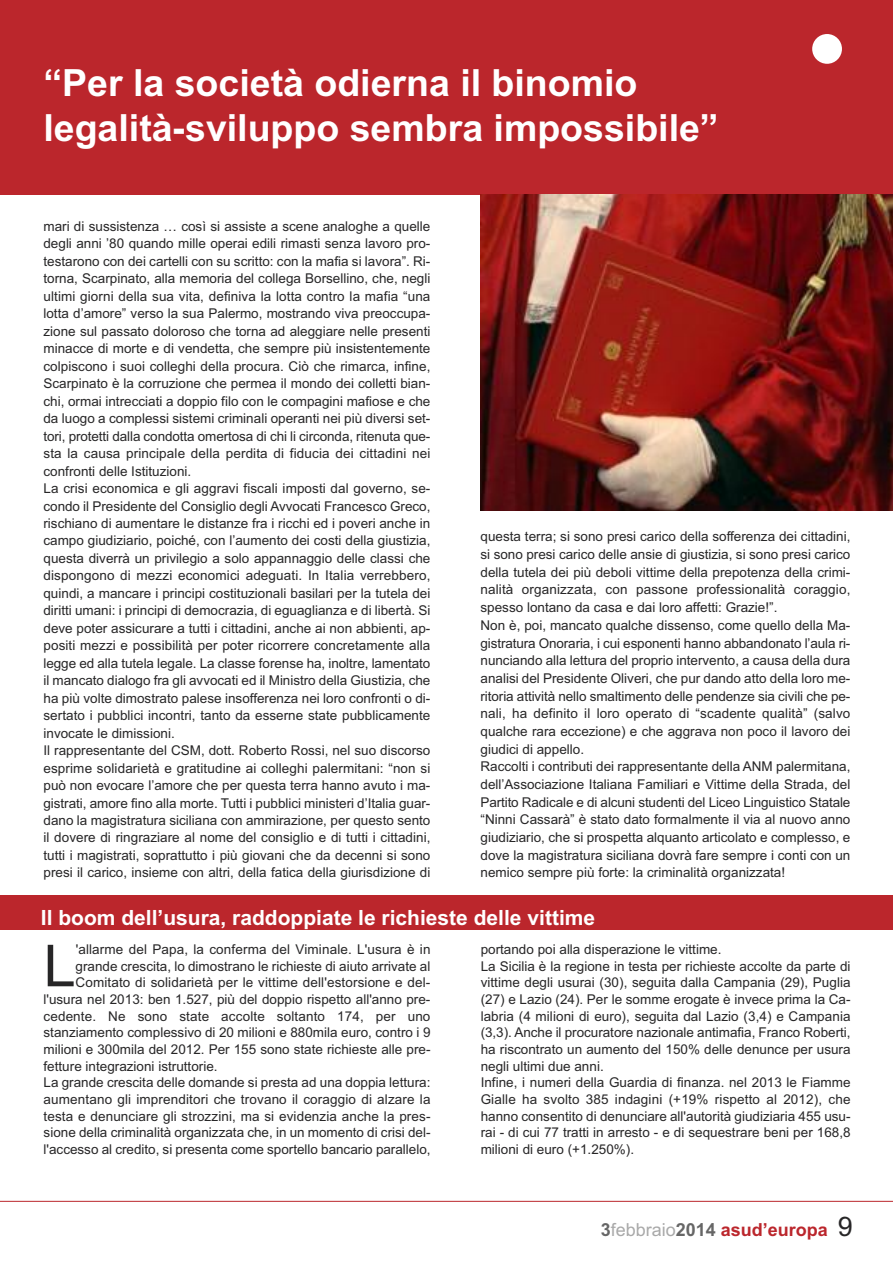
<style>
.page{position:relative;width:893px;height:1263px;background:#fff}
.page>*{position:absolute;margin:0;border:0;box-sizing:border-box;transform-origin:0 0}
.t1{font:57.9px "Arial";color:#272627}
.t2{font:700 37.5px/45px "Arial";color:#fff}
.t3{font:700 21px "Arial";color:#fff}
.t4{font:700 18px "Arial";color:#bb262c}
.t5{font:13.5px/17.4px "Arial";color:#272627}
.s1{color:#666}
.s2{font-weight:400;color:#a9a9a9}
.s3{font-weight:400;font-size:27px;color:#272627}
</style>
<div class="page">
<div style="left:0;top:0;width:893px;height:194px;background:#bb262c"></div>
<hr style="left:0;top:1201px;width:893px;height:1px;background:#bb262c">
<div style="left:812px;top:34px;width:30px;height:30px;background:#fff;border-radius:50%"></div>
<img style="left:480px;top:194px;width:413px;height:316px">
<div style="left:0;top:895px;width:893px;height:34px;background:#bb262c"></div>
<h2 class="t2" style="left:43px;top:60px;width:677px">“Per la società odierna il binomio legalità-sviluppo sembra impossibile”</h2>
<p class="t5" style="left:43px;top:218px;width:388px">mari di sussistenza … così si assiste a scene analoghe a quelle degli anni ’80 quando mille operai edili rimasti senza lavoro pro&shy;testarono con dei cartelli con su scritto: con la mafia si lavora”. Ri&shy;torna, Scarpinato, alla memoria del collega Borsellino, che, negli ultimi giorni della sua vita, definiva la lotta contro la mafia “una lotta d’amore” verso la sua Palermo, mostrando viva preoccupa&shy;zione sul passato doloroso che torna ad aleggiare nelle presenti minacce di morte e di vendetta, che sempre più insistentemente colpiscono i suoi colleghi della procura. Ciò che rimarca, infine, Scarpinato è la corruzione che permea il mondo dei colletti bian&shy;chi, ormai intrecciati a doppio filo con le compagini mafiose e che da luogo a complessi sistemi criminali operanti nei più diversi set&shy;tori, protetti dalla condotta omertosa di chi li circonda, ritenuta que&shy;sta la causa principale della perdita di fiducia dei cittadini nei confronti delle Istituzioni.<br>La crisi economica e gli aggravi fiscali imposti dal governo, se&shy;condo il Presidente del Consiglio degli Avvocati Francesco Greco, rischiano di aumentare le distanze fra i ricchi ed i poveri anche in campo giudiziario, poiché, con l’aumento dei costi della giustizia, questa diverrà un privilegio a solo appannaggio delle classi che dispongono di mezzi economici adeguati. In Italia verrebbero, quindi, a mancare i principi costituzionali basilari per la tutela dei diritti umani: i principi di democrazia, di eguaglianza e di libertà. Si deve poter assicurare a tutti i cittadini, anche ai non abbienti, ap&shy;positi mezzi e possibilità per poter ricorrere concretamente alla legge ed alla tutela legale. La classe forense ha, inoltre, lamentato il mancato dialogo fra gli avvocati ed il Ministro della Giustizia, che ha più volte dimostrato palese insofferenza nei loro confronti o di&shy;sertato i pubblici incontri, tanto da esserne state pubblicamente invocate le dimissioni.<br>Il rappresentante del CSM, dott. Roberto Rossi, nel suo discorso esprime solidarietà e gratitudine ai colleghi palermitani: “non si può non evocare l’amore che per questa terra hanno avuto i ma&shy;gistrati, amore fino alla morte. Tutti i pubblici ministeri d’Italia guar&shy;dano la magistratura siciliana con ammirazione, per questo sento il dovere di ringraziare al nome del consiglio e di tutti i cittadini, tutti i magistrati, soprattutto i più giovani che da decenni si sono presi il carico, insieme con altri, della fatica della giurisdizione di</p>
<p class="t5" style="left:480px;top:528px;width:371px">questa terra; si sono presi carico della sofferenza dei cittadini, si sono presi carico delle ansie di giustizia, si sono presi carico della tutela dei più deboli vittime della prepotenza della crimi&shy;nalità organizzata, con passone professionalità coraggio, spesso lontano da casa e dai loro affetti: Grazie!”.<br>Non è, poi, mancato qualche dissenso, come quello della Ma&shy;gistratura Onoraria, i cui esponenti hanno abbandonato l’aula ri&shy;nunciando alla lettura del proprio intervento, a causa della dura analisi del Presidente Oliveri, che pur dando atto della loro me&shy;ritoria attività nello smaltimento delle pendenze sia civili che pe&shy;nali, ha definito il loro operato di “scadente qualità” (salvo qualche rara eccezione) e che aggrava non poco il lavoro dei giudici di appello.<br>Raccolti i contributi dei rappresentante della ANM palermitana, dell’Associazione Italiana Familiari e Vittime della Strada, del Partito Radicale e di alcuni studenti del Liceo Linguistico Statale “Ninni Cassarà” è stato dato formalmente il via al nuovo anno giudiziario, che si prospetta alquanto articolato e complesso, e dove la magistratura siciliana dovrà fare sempre i conti con un nemico sempre più forte: la criminalità organizzata!</p>
<h3 class="t3" style="left:41px;top:905px;width:556px">Il boom dell’usura, raddoppiate le richieste delle vittime</h3>
<h1 class="t1" style="left:43px;top:932px;width:34px">L</h1>
<p class="t5" style="left:76px;top:940px;width:356px">'allarme del Papa, la conferma del Viminale. L'usura è in</p>
<p class="t5" style="left:481px;top:941px;width:371px;line-height:16.6px">portando poi alla disperazione le vittime.<br>La Sicilia è la regione in testa per richieste accolte da parte di vittime degli usurai (30), seguita dalla Campania (29), Puglia (27) e Lazio (24). Per le somme erogate è invece prima la Ca&shy;labria (4 milioni di euro), seguita dal Lazio (3,4) e Campania (3,3). Anche il procuratore nazionale antimafia, Franco Roberti, ha riscontrato un aumento del 150% delle denunce per usura negli ultimi due anni.<br>Infine, i numeri della Guardia di finanza. nel 2013 le Fiamme Gialle ha svolto 385 indagini (+19% rispetto al 2012), che hanno consentito di denunciare all'autorità giudiziaria 455 usu&shy;rai - di cui 77 tratti in arresto - e di sequestrare beni per 168,8 milioni di euro (+1.250%).</p>
<p class="t5" style="left:76px;top:957px;width:356px">grande crescita, lo dimostrano le richieste di aiuto arrivate al</p>
<p class="t5" style="left:76px;top:974px;width:356px">Comitato di solidarietà per le vittime dell'estorsione e del-</p>
<p class="t5" style="left:43px;top:990px;width:388px">l'usura nel 2013: ben 1.527, più del doppio rispetto all'anno pre-</p>
<p class="t5" style="left:44px;top:1007px;width:388px">cedente. Ne sono state accolte soltanto 174, per uno</p>
<p class="t5" style="left:44px;top:1024px;width:388px">stanziamento complessivo di 20 milioni e 880mila euro, contro i 9</p>
<p class="t5" style="left:44px;top:1040px;width:388px">milioni e 300mila del 2012. Per 155 sono state richieste alle pre-</p>
<p class="t5" style="left:44px;top:1057px;width:176px">fetture integrazioni istruttorie.</p>
<p class="t5" style="left:44px;top:1074px;width:388px">La grande crescita delle domande si presta ad una doppia lettura:</p>
<p class="t5" style="left:44px;top:1090px;width:388px">aumentano gli imprenditori che trovano il coraggio di alzare la</p>
<p class="t5" style="left:44px;top:1107px;width:388px">testa e denunciare gli strozzini, ma si evidenzia anche la pres-</p>
<p class="t5" style="left:44px;top:1124px;width:388px">sione della criminalità organizzata che, in un momento di crisi del-</p>
<p class="t5" style="left:44px;top:1140px;width:388px">l'accesso al credito, si presenta come sportello bancario parallelo,</p>
<h3 class="t4" style="left:601px;top:1219px;width:254px"><span class="s1">3</span><span class="s2">febbraio</span><span class="s1">2014</span> asud’europa <span class="s3">9</span></h3>
</div>
